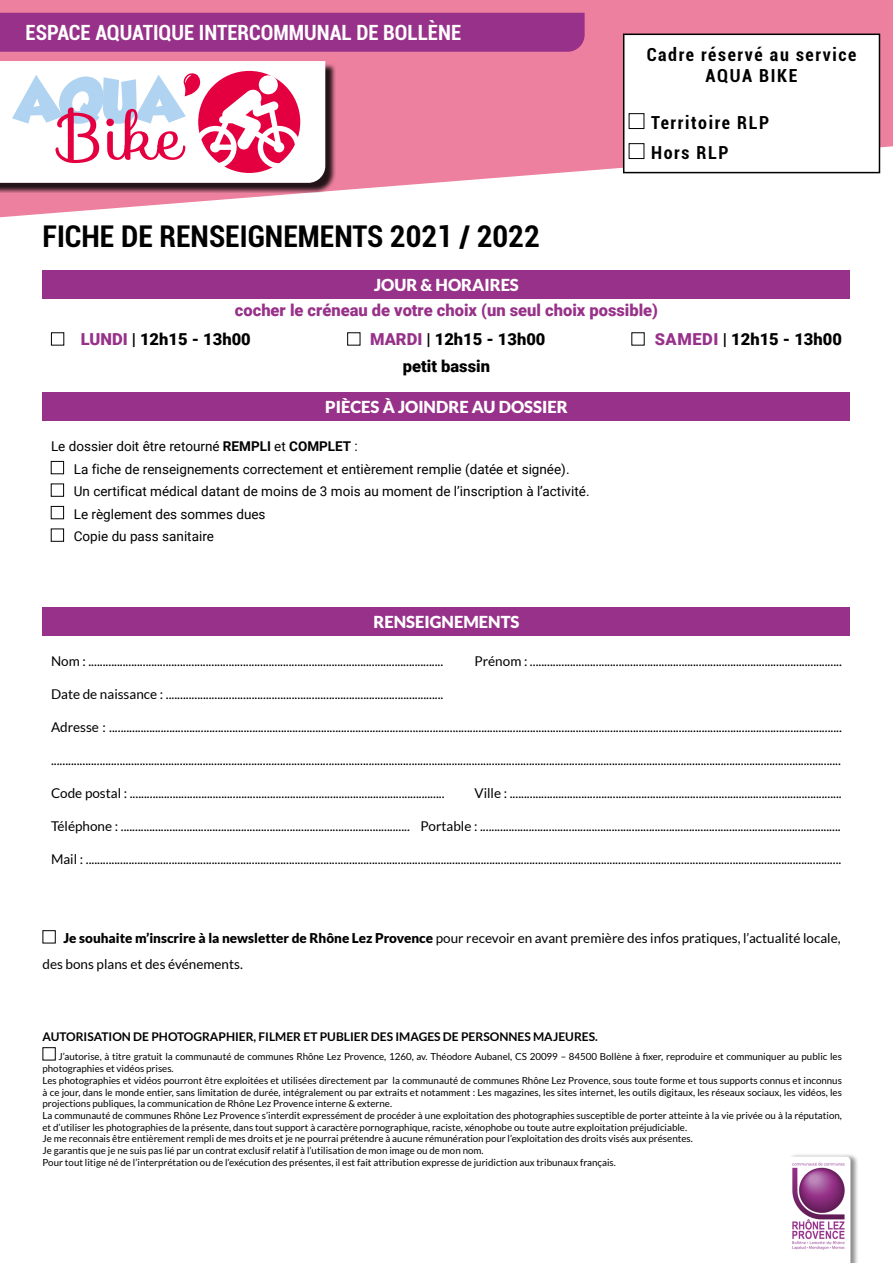
<style>
.page{position:relative;width:893px;height:1263px;background:#fff}
.page>*{position:absolute;margin:0;border:0;box-sizing:border-box;transform-origin:0 0}
.t1{font:700 condensed 30px "Roboto";color:#000}
.t2{font:700 condensed 21px "Roboto";color:#fff}
.t3{font:700 condensed 18px/21.6px "Roboto";letter-spacing:.09em;color:#000;text-align:center}
.t4{font:900 16.5px "Roboto";color:#000}
.t5{font:900 16.5px "Lato";color:#fff}
.t6{font:900 16.5px "Roboto";color:#973189}
.t7{font:13.5px/25.5px "Lato";color:#000}
.t8{font:13.5px/22.5px "Roboto";color:#000}
.t9{font:700 12px "Lato";color:#000}
.t10{font:9.75px/11.7px "Lato";color:#000}
.s1{color:#973189}
.s2{font-weight:700}
.s3{font-weight:900}
</style>
<div class="page">
<svg style="left:0;top:0;width:893px;height:218px;fill:#ec809e"></svg>
<div style="left:0;top:63px;width:336px;height:130px;background:#000;opacity:.85"></div>
<div style="left:0;top:13px;width:585px;height:39px;background:#973189"></div>
<div style="left:624px;top:34px;width:255px;height:139px;background:#fff"></div>
<div style="left:623px;top:34px;width:257px;height:139px;border:2px solid #000"></div>
<div style="left:629px;top:113px;width:15px;height:16px;border:1px solid #000"></div>
<div style="left:629px;top:143px;width:15px;height:16px;border:1px solid #000"></div>
<div style="left:43px;top:930px;width:13px;height:13px;border:1px solid #000"></div>
<div style="left:43px;top:1047px;width:13px;height:13px;border:1px solid #000"></div>
<div style="left:43px;top:607px;width:807px;height:28px;background:#973189"></div>
<div style="left:43px;top:392px;width:807px;height:29px;background:#973189"></div>
<div style="left:51px;top:461px;width:13px;height:13px;border:1px solid #000"></div>
<div style="left:51px;top:484px;width:13px;height:12px;border:1px solid #000"></div>
<div style="left:51px;top:506px;width:13px;height:13px;border:1px solid #000"></div>
<div style="left:51px;top:529px;width:13px;height:12px;border:1px solid #000"></div>
<div style="left:43px;top:270px;width:807px;height:28px;background:#973189"></div>
<div style="left:786px;top:1152px;width:73px;height:111px;background:#000;opacity:.45"></div>
<svg style="left:787px;top:1156px;width:63px;height:107px"></svg>
<img style="left:792px;top:1161px;width:54px;height:89px">
<div style="left:51px;top:333px;width:13px;height:12px;border:1px solid #000"></div>
<svg style="left:0;top:61px;width:325px;height:122px"></svg>
<h2 class="t2" style="left:26px;top:18px;width:437px">ESPACE AQUATIQUE INTERCOMMUNAL DE BOLLÈNE</h2>
<h1 class="t1" style="left:43px;top:216px;width:499px">FICHE DE RENSEIGNEMENTS 2021 / 2022</h1>
<p class="t5" style="left:374px;top:275px;width:146px">JOUR &amp; HORAIRES</p>
<h3 class="t3" style="left:647px;top:43px;width:211px">Cadre réservé au service<br>AQUA BIKE</h3>
<h3 class="t3" style="left:651px;top:107px;width:120px;line-height:30px;text-align:left">Territoire RLP<br>Hors RLP</h3>
<p class="t6" style="left:235px;top:298px;width:425px">cocher le créneau de votre choix (un seul choix possible)</p>
<p class="t4" style="left:81px;top:328px;width:172px"><span class="s1">LUNDI</span> | 12h15 - 13h00</p>
<p class="t4" style="left:370px;top:328px;width:177px"><span class="s1">MARDI</span> | 12h15 - 13h00</p>
<p class="t4" style="left:655px;top:328px;width:189px"><span class="s1">SAMEDI</span> | 12h15 - 13h00</p>
<p class="t4" style="left:403px;top:355px;width:89px">petit bassin</p>
<p class="t5" style="left:325px;top:397px;width:244px">PIÈCES À JOINDRE AU DOSSIER</p>
<p class="t8" style="left:74px;top:435px;width:517px;text-indent:-23px">Le dossier doit être retourné <span class="s2">REMPLI</span> et <span class="s2">COMPLET</span> :<br>La fiche de renseignements correctement et entièrement remplie (datée et signée).<br>Un certificat médical datant de moins de 3 mois au moment de l’inscription à l’activité.<br>Le règlement des sommes dues<br>Copie du pass sanitaire</p>
<p class="t5" style="left:373px;top:612px;width:147px">RENSEIGNEMENTS</p>
<p class="t7" style="left:51px;top:648px;width:394px">Nom : ............................................................................................................................</p>
<p class="t7" style="left:475px;top:648px;width:369px">Prénom : .............................................................................................................</p>
<p class="t7" style="left:51px;top:681px;width:394px">Date de naissance : .................................................................................................</p>
<p class="t7" style="left:51px;top:714px;width:792px">Adresse : ................................................................................................................................................................................................................................................................</p>
<p class="t7" style="left:51px;top:747px;width:791px">....................................................................................................................................................................................................................................................................................</p>
<p class="t7" style="left:51px;top:780px;width:395px">Code postal : ..............................................................................................................</p>
<p class="t7" style="left:475px;top:780px;width:369px">Ville : ....................................................................................................................</p>
<p class="t7" style="left:51px;top:813px;width:791px">Téléphone : ..................................................................................................... Portable : ..............................................................................................................................</p>
<p class="t7" style="left:51px;top:846px;width:792px">Mail : ........................................................................................................................................................................................................................................................................</p>
<p class="t7" style="left:43px;top:926px;width:800px;text-indent:21px"><span class="s3">Je souhaite m’inscrire à la newsletter de Rhône Lez Provence</span> pour recevoir en avant première des infos pratiques, l’actualité locale, des bons plans et des événements.</p>
<p class="t9" style="left:43px;top:1030px;width:557px">AUTORISATION DE PHOTOGRAPHIER, FILMER ET PUBLIER DES IMAGES DE PERSONNES MAJEURES.</p>
<p class="t10" style="left:43px;top:1051px;width:801px;text-indent:16px">J’autorise, à titre gratuit la communauté de communes Rhône Lez Provence, 1260, av. Théodore Aubanel, CS 20099 – 84500 Bollène à fixer, reproduire et communiquer au public les photographies et vidéos prises.<br>Les photographies et vidéos pourront être exploitées et utilisées directement par la communauté de communes Rhône Lez Provence, sous toute forme et tous supports connus et inconnus à ce jour, dans le monde entier, sans limitation de durée, intégralement ou par extraits et notamment : Les magazines, les sites internet, les outils digitaux, les réseaux sociaux, les vidéos, les projections publiques, la communication de Rhône Lez Provence interne &amp; externe.<br>La communauté de communes Rhône Lez Provence s’interdit expressément de procéder à une exploitation des photographies susceptible de porter atteinte à la vie privée ou à la réputation, et d’utiliser les photographies de la présente, dans tout support à caractère pornographique, raciste, xénophobe ou toute autre exploitation préjudiciable.<br>Je me reconnais être entièrement rempli de mes droits et je ne pourrai prétendre à aucune rémunération pour l’exploitation des droits visés aux présentes.<br>Je garantis que je ne suis pas lié par un contrat exclusif relatif à l’utilisation de mon image ou de mon nom.<br>Pour tout litige né de l’interprétation ou de l’exécution des présentes, il est fait attribution expresse de juridiction aux tribunaux français.</p>
</div>
